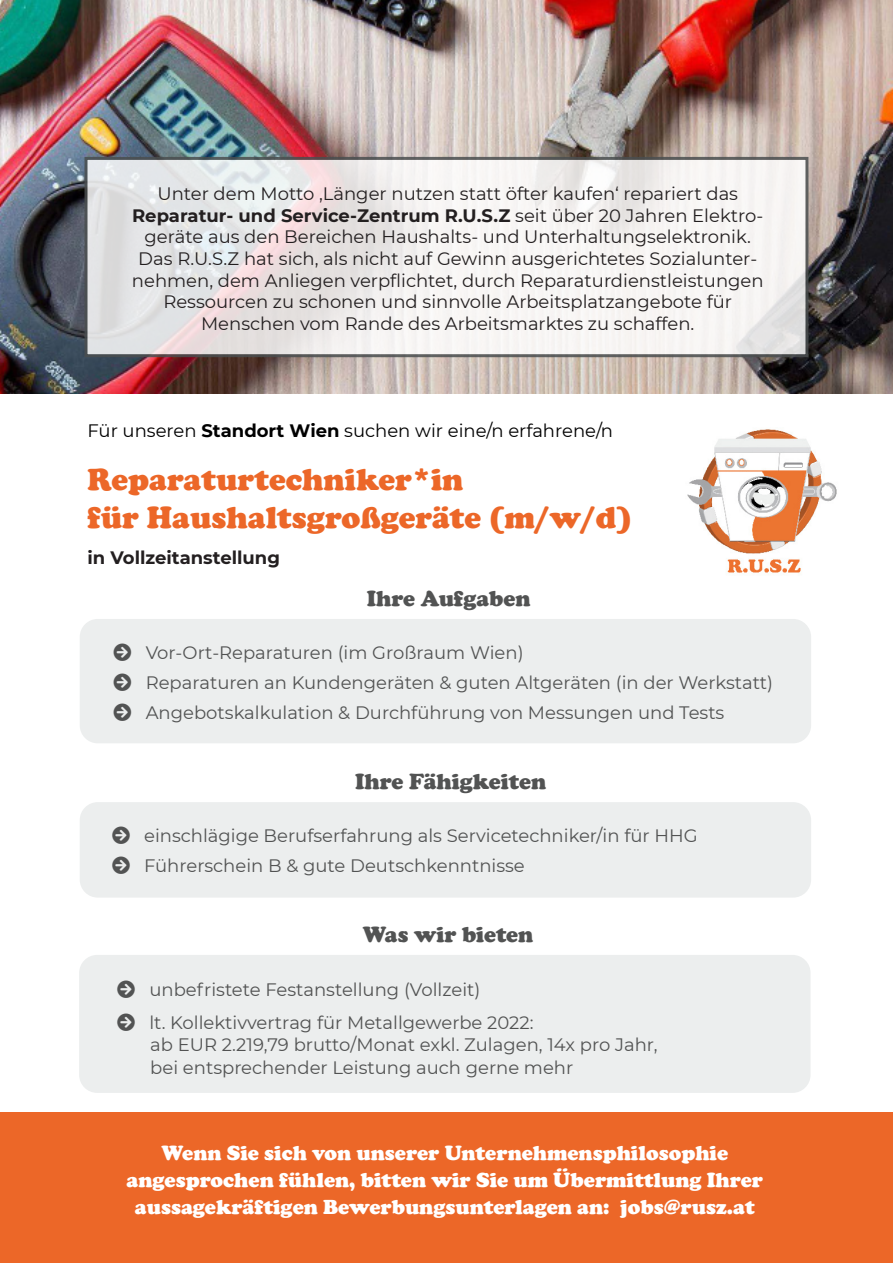
<style>
.page{position:relative;width:893px;height:1263px;background:#fff}
.page>*{position:absolute;margin:0;border:0;box-sizing:border-box;transform-origin:0 0}
.t1{font:900 31.5px/37.8px "Cooper";color:#ec6728}
.t2{font:900 22.5px "Cooper";color:#525353}
.t3{font:900 21px/27px "Cooper";color:#fff;text-align:center}
.t4{font:18px/22.5px "Montserrat";color:#525353}
.t5{font:18px/21.6px "Montserrat";color:#231f20;text-align:center}
.t6{font:18px "Montserrat";color:#000}
.t7{font:700 18px "Montserrat";color:#231f20}
.s1{font-weight:700}
</style>
<div class="page">
<img style="left:0;top:0;width:893px;height:393px">
<svg style="left:84px;top:157px;width:724px;height:200px;fill:#f4f1f0"></svg>
<div style="left:0;top:1112px;width:893px;height:151px;background:#ec6728"></div>
<div style="left:80px;top:619px;width:731px;height:124px;background:#eceeee;border-radius:18px"></div>
<div style="left:80px;top:802px;width:731px;height:95px;background:#eceeee;border-radius:18px"></div>
<div style="left:79px;top:955px;width:731px;height:138px;background:#eceeee;border-radius:18px"></div>
<img style="left:687px;top:429px;width:150px;height:144px">
<p class="t5" style="left:132px;top:182px;width:633px">Unter dem Motto ‚Länger nutzen statt öfter kaufen‘ repariert das <span class="s1">Reparatur- und Service-Zentrum R.U.S.Z</span> seit über 20 Jahren Elektro&shy;geräte aus den Bereichen Haushalts- und Unterhaltungselektronik.<br>Das R.U.S.Z hat sich, als nicht auf Gewinn ausgerichtetes Sozialunter&shy;nehmen, dem Anliegen verpflichtet, durch Reparaturdienstleistungen Ressourcen zu schonen und sinnvolle Arbeitsplatzangebote für Menschen vom Rande des Arbeitsmarktes zu schaffen.</p>
<p class="t6" style="left:87px;top:419px;width:527px">Für unseren <span class="s1">Standort Wien</span> suchen wir eine/n erfahrene/n</p>
<p class="t1" style="left:87px;top:461px;width:546px">Reparaturtechniker*in<br>für Haushaltsgroßgeräte (m/w/d)</p>
<p class="t7" style="left:87px;top:544px;width:194px">in Vollzeitanstellung</p>
<p class="t2" style="left:367px;top:586px;width:165px">Ihre Aufgaben</p>
<p class="t4" style="left:114px;top:640px;width:411px">□●▼ Vor-Ort-Reparaturen (im Großraum Wien)</p>
<p class="t4" style="left:114px;top:670px;width:661px">□●▼ Reparaturen an Kundengeräten &amp; guten Altgeräten (in der Werkstatt)</p>
<p class="t4" style="left:114px;top:700px;width:612px">□●▼ Angebotskalkulation &amp; Durchführung von Messungen und Tests</p>
<p class="t2" style="left:355px;top:768px;width:192px">Ihre Fähigkeiten</p>
<p class="t4" style="left:112px;top:824px;width:587px">□●▼ einschlägige Berufserfahrung als Servicetechniker/in für HHG</p>
<p class="t4" style="left:112px;top:854px;width:414px">□●▼ Führerschein B &amp; gute Deutschkenntnisse</p>
<p class="t2" style="left:363px;top:922px;width:172px">Was wir bieten</p>
<p class="t4" style="left:117px;top:978px;width:365px">□●▼ unbefristete Festanstellung (Vollzeit)</p>
<p class="t4" style="left:150px;top:1011px;width:509px;text-indent:-33px">□●▼ lt. Kollektivvertrag für Metallgewerbe 2022:<br>ab EUR 2.219,79 brutto/Monat exkl. Zulagen, 14x pro Jahr, bei entsprechender Leistung auch gerne mehr</p>
<p class="t3" style="left:127px;top:1139px;width:638px">Wenn Sie sich von unserer Unternehmensphilosophie angesprochen fühlen, bitten wir Sie um Übermittlung Ihrer aussagekräftigen Bewerbungsunterlagen an: jobs@rusz.at</p>
</div>
